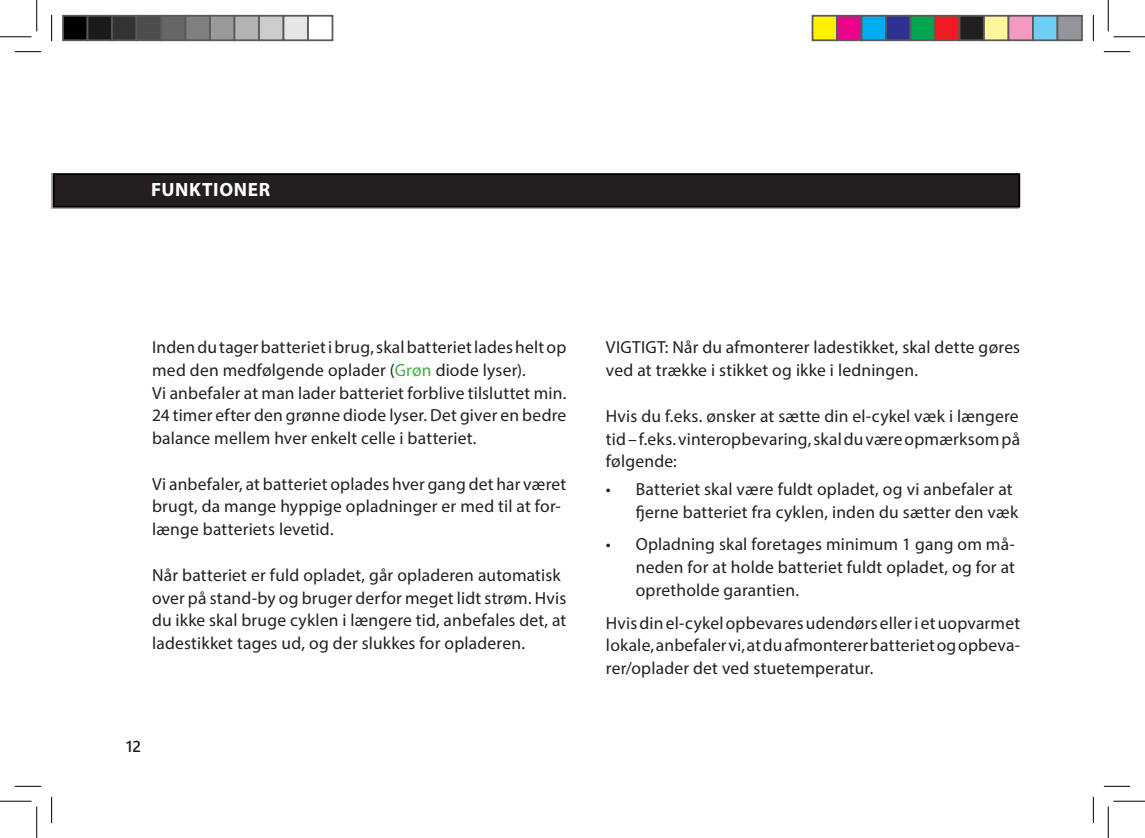
<style>
.page{position:relative;width:1145px;height:838px;background:#fff}
.page>*{position:absolute;margin:0;border:0;box-sizing:border-box;transform-origin:0 0}
.Overskrift{font:22.75px "Myriad Pro";letter-spacing:.015em;color:#fff}
.Brødtekst{font:17.5px/22.8px "Myriad Pro";letter-spacing:.01em;color:#231f20}
.t1{font:15.75px "Webly Sleek UI Semibold";color:#231f20}
.s1{color:#40ae49}
</style>
<div class="page">
<div style="left:52px;top:173px;width:967px;height:35px;background:#4e4e50"></div>
<div style="left:54px;top:174px;width:965px;height:33px;background:#231f20"></div>
<div style="left:53px;top:173px;width:967px;height:34px;border:2px solid #000"></div>
<svg style="left:15px;top:51px;width:26px;height:1px"></svg>
<svg style="left:1104px;top:51px;width:26px;height:1px"></svg>
<svg style="left:15px;top:786px;width:26px;height:1px"></svg>
<svg style="left:1104px;top:786px;width:26px;height:1px"></svg>
<svg style="left:51px;top:15px;width:1px;height:26px"></svg>
<svg style="left:51px;top:796px;width:1px;height:27px"></svg>
<svg style="left:1093px;top:15px;width:1px;height:26px"></svg>
<svg style="left:1093px;top:796px;width:1px;height:27px"></svg>
<hr style="left:0;top:36px;width:32px;height:1px;background:#000">
<hr style="left:1113px;top:36px;width:32px;height:1px;background:#000">
<hr style="left:0;top:800px;width:32px;height:1px;background:#000">
<hr style="left:1113px;top:800px;width:32px;height:1px;background:#000">
<hr style="left:36px;top:0;width:1px;height:31px;background:#000">
<hr style="left:36px;top:806px;width:1px;height:31px;background:#000">
<hr style="left:1108px;top:0;width:1px;height:31px;background:#000">
<hr style="left:1108px;top:806px;width:1px;height:31px;background:#000">
<div style="left:63px;top:16px;width:25px;height:24px;background:#000"></div>
<div style="left:62px;top:15px;width:26px;height:26px;border:2px solid #595959"></div>
<div style="left:88px;top:16px;width:24px;height:24px;background:#1a1a1a"></div>
<div style="left:87px;top:15px;width:26px;height:26px;border:2px solid #595959"></div>
<div style="left:112px;top:16px;width:25px;height:24px;background:#333"></div>
<div style="left:111px;top:15px;width:26px;height:26px;border:2px solid #595959"></div>
<div style="left:137px;top:16px;width:24px;height:24px;background:#4d4d4d"></div>
<div style="left:136px;top:15px;width:26px;height:26px;border:2px solid #595959"></div>
<div style="left:161px;top:16px;width:25px;height:24px;background:#666"></div>
<div style="left:160px;top:15px;width:26px;height:26px;border:2px solid #595959"></div>
<div style="left:186px;top:16px;width:24px;height:24px;background:#808080"></div>
<div style="left:185px;top:15px;width:26px;height:26px;border:2px solid #595959"></div>
<div style="left:210px;top:16px;width:25px;height:24px;background:#999"></div>
<div style="left:209px;top:15px;width:26px;height:26px;border:2px solid #595959"></div>
<div style="left:235px;top:16px;width:24px;height:24px;background:#b3b3b3"></div>
<div style="left:234px;top:15px;width:26px;height:26px;border:2px solid #595959"></div>
<div style="left:259px;top:16px;width:25px;height:24px;background:#ccc"></div>
<div style="left:258px;top:15px;width:26px;height:26px;border:2px solid #595959"></div>
<div style="left:284px;top:16px;width:24px;height:24px;background:#e6e6e6"></div>
<div style="left:283px;top:15px;width:26px;height:26px;border:2px solid #595959"></div>
<div style="left:307px;top:15px;width:26px;height:26px;border:2px solid #595959"></div>
<div style="left:812px;top:16px;width:25px;height:24px;background:#fff101"></div>
<div style="left:812px;top:15px;width:26px;height:26px;border:2px solid #595959"></div>
<div style="left:837px;top:16px;width:24px;height:24px;background:#ed028c"></div>
<div style="left:836px;top:15px;width:26px;height:26px;border:2px solid #595959"></div>
<div style="left:861px;top:16px;width:25px;height:24px;background:#00aeef"></div>
<div style="left:861px;top:15px;width:26px;height:26px;border:2px solid #595959"></div>
<div style="left:886px;top:16px;width:24px;height:24px;background:#2e3092"></div>
<div style="left:885px;top:15px;width:26px;height:26px;border:2px solid #595959"></div>
<div style="left:910px;top:16px;width:25px;height:24px;background:#00a54f"></div>
<div style="left:910px;top:15px;width:26px;height:26px;border:2px solid #595959"></div>
<div style="left:935px;top:16px;width:24px;height:24px;background:#ee1d23"></div>
<div style="left:934px;top:15px;width:26px;height:26px;border:2px solid #595959"></div>
<div style="left:959px;top:16px;width:25px;height:24px;background:#231f20"></div>
<div style="left:959px;top:15px;width:26px;height:26px;border:2px solid #595959"></div>
<div style="left:984px;top:16px;width:24px;height:24px;background:#fff79a"></div>
<div style="left:983px;top:15px;width:26px;height:26px;border:2px solid #595959"></div>
<div style="left:1008px;top:16px;width:25px;height:24px;background:#f499c2"></div>
<div style="left:1008px;top:15px;width:26px;height:26px;border:2px solid #595959"></div>
<div style="left:1033px;top:16px;width:24px;height:24px;background:#6bcff6"></div>
<div style="left:1032px;top:15px;width:26px;height:26px;border:2px solid #595959"></div>
<div style="left:1057px;top:16px;width:25px;height:24px;background:#939598"></div>
<div style="left:1057px;top:15px;width:26px;height:26px;border:2px solid #595959"></div>
<p class="Overskrift" style="left:151px;top:176px;width:129px">FUNKTIONER</p>
<p class="Brødtekst" style="left:152px;top:335px;width:416px">Inden du tager batteriet i brug, skal batteriet lades helt op med den medfølgende oplader (<span class="s1">Grøn</span> diode lyser).<br>Vi anbefaler at man lader batteriet forblive tilsluttet min.<br>24 timer efter den grønne diode lyser. Det giver en bedre balance mellem hver enkelt celle i batteriet.</p>
<p class="Brødtekst" style="left:152px;top:472px;width:416px">Vi anbefaler, at batteriet oplades hver gang det har været brugt, da mange hyppige opladninger er med til at for&shy;længe batteriets levetid.</p>
<p class="Brødtekst" style="left:152px;top:563px;width:416px">Når batteriet er fuld opladet, går opladeren automatisk over på stand-by og bruger derfor meget lidt strøm. Hvis du ikke skal bruge cyklen i længere tid, anbefales det, at ladestikket tages ud, og der slukkes for opladeren.</p>
<p class="t1" style="left:126px;top:734px;width:17px">12</p>
<p class="Brødtekst" style="left:606px;top:336px;width:416px">VIGTIGT: Når du afmonterer ladestikket, skal dette gøres ved at trække i stikket og ikke i ledningen.</p>
<p class="Brødtekst" style="left:606px;top:404px;width:416px;text-align:justify">Hvis du f.eks. ønsker at sætte din el-cykel væk i længere tid – f.eks. vinteropbevaring, skal du være opmærksom på følgende:</p>
<p class="Brødtekst" style="left:636px;top:477px;width:384px;text-indent:-30px">• Batteriet skal være fuldt opladet, og vi anbefaler at fjerne batteriet fra cyklen, inden du sætter den væk</p>
<p class="Brødtekst" style="left:636px;top:533px;width:381px;text-align:justify;text-indent:-30px">• Opladning skal foretages minimum 1 gang om må&shy;neden for at holde batteriet fuldt opladet, og for at opretholde garantien.</p>
<p class="Brødtekst" style="left:606px;top:611px;width:416px;text-align:justify">Hvis din el-cykel opbevares udendørs eller i et uopvarmet lokale, anbefaler vi, at du afmonterer batteriet og opbeva&shy;rer/oplader det ved stuetemperatur.</p>
</div>
